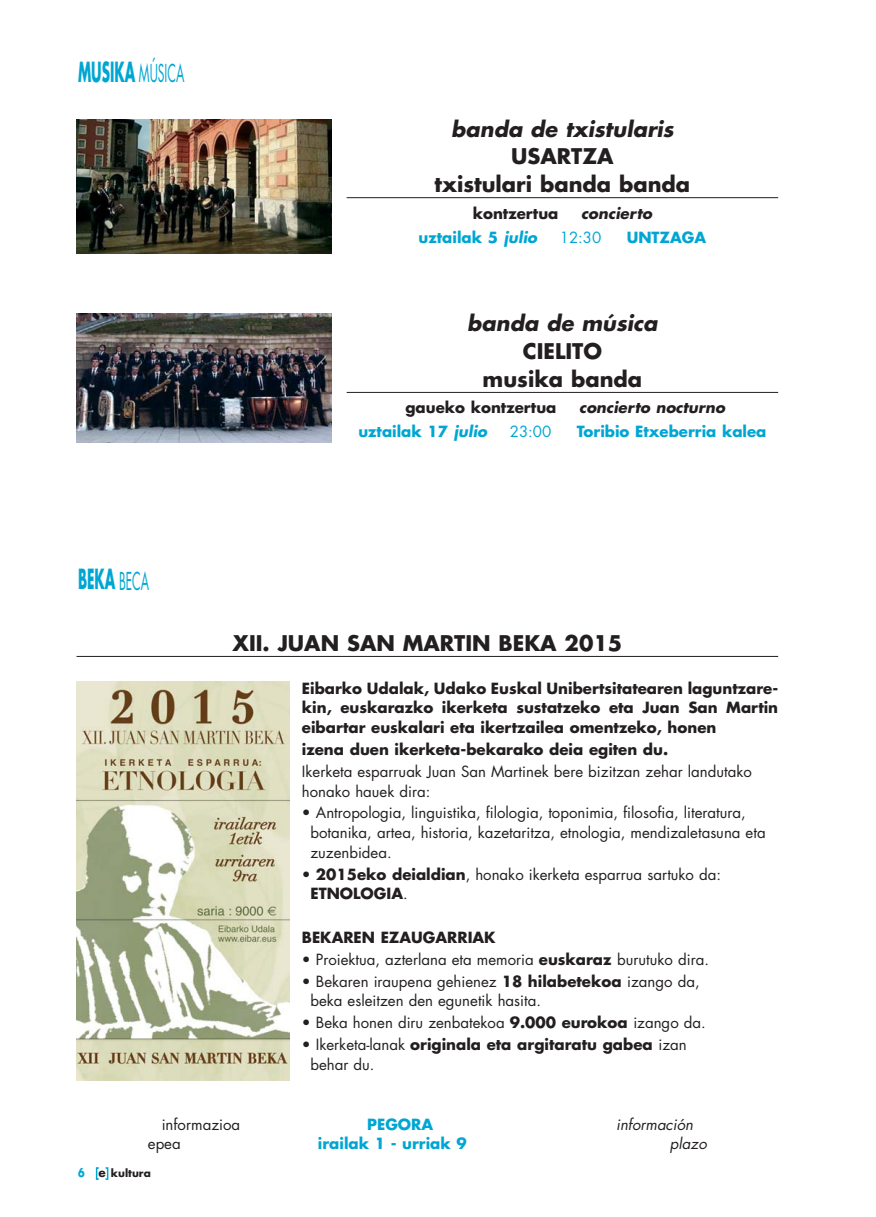
<style>
.page{position:relative;width:876px;height:1217px;background:#fff}
.page>*{position:absolute;margin:0;border:0;box-sizing:border-box;transform-origin:0 0}
.t1{font:700 27px "Futura";color:#00a6d3;scale:.5 1}
.t2{font:700 21px/27.6px "Futura";color:#231f20;text-align:center}
.t3{font:italic 700 21px "Futura";color:#231f20}
.t4{font:15px/19.6px "Futura";color:#231f20}
.t5{font:700 15px/19.6px "Futura";color:#231f20;text-align:justify}
.t6{font:700 15px "Futura";color:#00a6d3}
.t7{font:italic 700 15px "Futura";color:#231f20}
.t8{font:italic 15px "Futura";color:#231f20}
.t9{font:15px "Futura";color:#00a6d3}
.t10{font:700 10.5px "Futura";color:#231f20}
.s1{font-weight:400;font-size:24px}
.s2{font-style:italic}
.s3{font-weight:700}
.s4{font-size:12px;color:#00a6d3}
.s5{font-size:12px}
</style>
<div class="page">
<svg style="left:96px;top:1167px;width:3px;height:12px"></svg>
<svg style="left:105px;top:1167px;width:3px;height:12px"></svg>
<hr style="left:77px;top:656px;width:701px;height:1px;background:#231f20">
<hr style="left:347px;top:197px;width:431px;height:1px;background:#231f20">
<img style="left:77px;top:681px;width:213px;height:399px">
<hr style="left:347px;top:392px;width:431px;height:1px;background:#231f20">
<img style="left:77px;top:119px;width:255px;height:135px">
<img style="left:77px;top:313px;width:255px;height:130px">
<h1 class="t1" style="left:78px;top:59px;width:214px">MUSIKA <span class="s1">MÚSICA</span></h1>
<h2 class="t3" style="left:451px;top:119px;width:228px">banda de txistularis</h2>
<h2 class="t2" style="left:435px;top:144px;width:257px">USARTZA<br>txistulari banda banda</h2>
<p class="t5" style="left:473px;top:204px;width:87px">kontzertua</p>
<p class="t7" style="left:581px;top:206px;width:75px">concierto</p>
<p class="t6" style="left:419px;top:230px;width:123px">uztailak 5 <span class="s2">julio</span></p>
<p class="t9" style="left:560px;top:230px;width:43px">12:30</p>
<p class="t6" style="left:627px;top:230px;width:81px">UNTZAGA</p>
<h2 class="t3" style="left:467px;top:314px;width:195px">banda de música</h2>
<h2 class="t2" style="left:483px;top:339px;width:161px">CIELITO musika banda</h2>
<p class="t5" style="left:405px;top:399px;width:152px">gaueko kontzertua</p>
<p class="t7" style="left:579px;top:401px;width:150px">concierto nocturno</p>
<p class="t6" style="left:358px;top:425px;width:133px">uztailak 17 <span class="s2">julio</span></p>
<p class="t9" style="left:510px;top:425px;width:43px">23:00</p>
<p class="t6" style="left:577px;top:425px;width:191px">Toribio Etxeberria kalea</p>
<h1 class="t1" style="left:78px;top:566px;width:144px">BEKA <span class="s1">BECA</span></h1>
<h2 class="t2" style="left:232px;top:630px;width:391px">XII. JUAN SAN MARTIN BEKA 2015</h2>
<p class="t5" style="left:302px;top:679px;width:478px">Eibarko Udalak, Udako Euskal Unibertsitatearen laguntzare&shy;kin, euskarazko ikerketa sustatzeko eta Juan San Martin eibartar euskalari eta ikertzailea omentzeko, honen</p>
<p class="t5" style="left:302px;top:740px;width:368px">izena duen ikerketa-bekarako deia egiten du.</p>
<p class="t4" style="left:302px;top:762px;width:451px">Ikerketa esparruak Juan San Martinek bere bizitzan zehar landutako honako hauek dira:</p>
<p class="t4" style="left:310px;top:804px;width:457px;text-indent:-9px">• Antropologia, linguistika, filologia, toponimia, filosofia, literatura, botanika, artea, historia, kazetaritza, etnologia, mendizaletasuna eta zuzenbidea.</p>
<p class="t4" style="left:310px;top:865px;width:412px;text-indent:-9px">• <span class="s3">2015eko deialdian</span>, honako ikerketa esparrua sartuko da:<br><span class="s3">ETNOLOGIA</span>.</p>
<p class="t5" style="left:302px;top:928px;width:195px">BEKAREN EZAUGARRIAK</p>
<p class="t4" style="left:302px;top:950px;width:409px">• Proiektua, azterlana eta memoria <span class="s3">euskaraz</span> burutuko dira.</p>
<p class="t4" style="left:310px;top:972px;width:391px;text-indent:-9px">• Bekaren iraupena gehienez <span class="s3">18 hilabetekoa</span> izango da, beka esleitzen den egunetik hasita.</p>
<p class="t4" style="left:302px;top:1013px;width:405px">• Beka honen diru zenbatekoa <span class="s3">9.000 eurokoa</span> izango da.</p>
<p class="t4" style="left:310px;top:1035px;width:378px;text-indent:-9px">• Ikerketa-lanak <span class="s3">originala eta argitaratu gabea</span> izan behar du.</p>
<p class="t4" style="left:162px;top:1115px;width:80px">informazioa</p>
<p class="t6" style="left:367px;top:1116px;width:68px">PEGORA</p>
<p class="t8" style="left:616px;top:1116px;width:81px">información</p>
<p class="t4" style="left:148px;top:1134px;width:34px">epea</p>
<p class="t6" style="left:318px;top:1136px;width:150px">irailak 1 - urriak 9</p>
<p class="t8" style="left:670px;top:1136px;width:41px">plazo</p>
<p class="t10" style="left:78px;top:1167px;width:74px"><span class="s4">6</span> <span class="s5">e</span> kultura</p>
</div>
